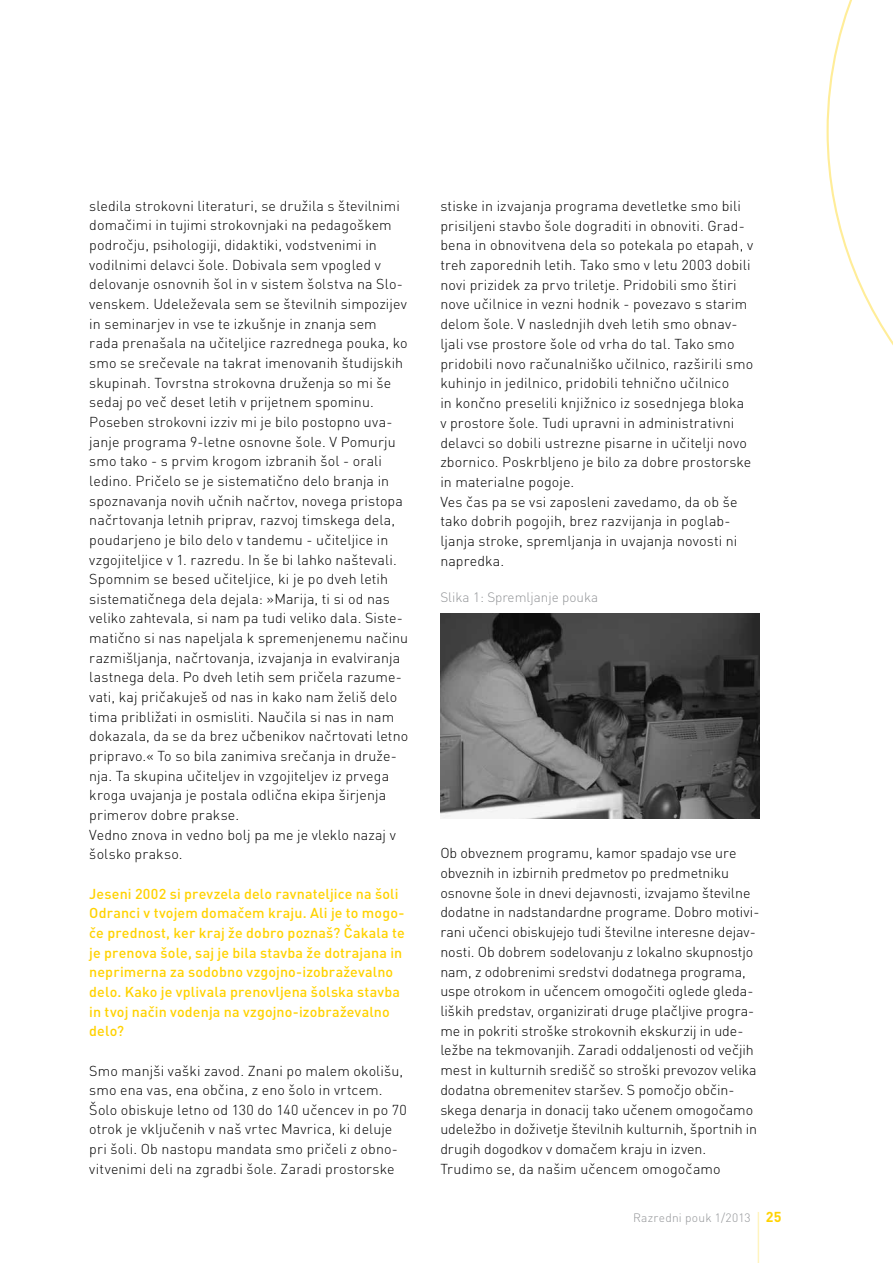
<style>
.page{position:relative;width:893px;height:1263px;background:#fff}
.page>*{position:absolute;margin:0;border:0;box-sizing:border-box;transform-origin:0 0}
.t1{font:300 14.25px/19.6px "DINP";letter-spacing:.005em;color:#000}
.t2{font:500 14.25px/19.6px "DINP";letter-spacing:.01em;color:#ffd200}
.t3{font:300 13.5px "DINP";color:#939598}
.t4{font:300 12px "DINP";letter-spacing:.02em;color:#939598}
.s1{font-weight:700;font-size:14.25px;color:#ffd200}
</style>
<div class="page">
<svg style="left:826px;top:0;width:67px;height:345px"></svg>
<hr style="left:758px;top:1212px;width:1px;height:51px;background:#fff4bf">
<img style="left:440px;top:613px;width:319px;height:206px">
<p class="t1" style="left:89px;top:196px;width:320px">sledila strokovni literaturi, se družila s številnimi domačimi in tujimi strokovnjaki na pedagoškem področju, psihologiji, didaktiki, vodstvenimi in vodilnimi delavci šole. Dobivala sem vpogled v delovanje osnovnih šol in v sistem šolstva na Slo&shy;venskem. Udeleževala sem se številnih simpozijev in seminarjev in vse te izkušnje in znanja sem rada prenašala na učiteljice razrednega pouka, ko smo se srečevale na takrat imenovanih študijskih skupinah. Tovrstna strokovna druženja so mi še sedaj po več deset letih v prijetnem spominu.<br>Poseben strokovni izziv mi je bilo postopno uva&shy;janje programa 9-letne osnovne šole. V Pomurju smo tako - s prvim krogom izbranih šol - orali ledino. Pričelo se je sistematično delo branja in spoznavanja novih učnih načrtov, novega pristopa načrtovanja letnih priprav, razvoj timskega dela, poudarjeno je bilo delo v tandemu - učiteljice in vzgojiteljice v 1. razredu. In še bi lahko naštevali.<br>Spomnim se besed učiteljice, ki je po dveh letih sistematičnega dela dejala: »Marija, ti si od nas veliko zahtevala, si nam pa tudi veliko dala. Siste&shy;matično si nas napeljala k spremenjenemu načinu razmišljanja, načrtovanja, izvajanja in evalviranja lastnega dela. Po dveh letih sem pričela razume&shy;vati, kaj pričakuješ od nas in kako nam želiš delo tima približati in osmisliti. Naučila si nas in nam dokazala, da se da brez učbenikov načrtovati letno pripravo.« To so bila zanimiva srečanja in druže&shy;nja. Ta skupina učiteljev in vzgojiteljev iz prvega kroga uvajanja je postala odlična ekipa širjenja primerov dobre prakse.<br>Vedno znova in vedno bolj pa me je vleklo nazaj v šolsko prakso.</p>
<p class="t2" style="left:89px;top:883px;width:317px">Jeseni 2002 si prevzela delo ravnateljice na šoli Odranci v tvojem domačem kraju. Ali je to mogo&shy;če prednost, ker kraj že dobro poznaš? Čakala te je prenova šole, saj je bila stavba že dotrajana in neprimerna za sodobno vzgojno-izobraževalno delo. Kako je vplivala prenovljena šolska stavba in tvoj način vodenja na vzgojno-izobraževalno delo?</p>
<p class="t1" style="left:89px;top:1060px;width:319px">Smo manjši vaški zavod. Znani po malem okolišu, smo ena vas, ena občina, z eno šolo in vrtcem.<br>Šolo obiskuje letno od 130 do 140 učencev in po 70 otrok je vključenih v naš vrtec Mavrica, ki deluje pri šoli. Ob nastopu mandata smo pričeli z obno&shy;vitvenimi deli na zgradbi šole. Zaradi prostorske</p>
<p class="t1" style="left:440px;top:196px;width:314px">stiske in izvajanja programa devetletke smo bili prisiljeni stavbo šole dograditi in obnoviti. Grad&shy;bena in obnovitvena dela so potekala po etapah, v treh zaporednih letih. Tako smo v letu 2003 dobili novi prizidek za prvo triletje. Pridobili smo štiri nove učilnice in vezni hodnik - povezavo s starim delom šole. V naslednjih dveh letih smo obnav&shy;ljali vse prostore šole od vrha do tal. Tako smo pridobili novo računalniško učilnico, razširili smo kuhinjo in jedilnico, pridobili tehnično učilnico<br>in končno preselili knjižnico iz sosednjega bloka v prostore šole. Tudi upravni in administrativni delavci so dobili ustrezne pisarne in učitelji novo zbornico. Poskrbljeno je bilo za dobre prostorske in materialne pogoje.<br>Ves čas pa se vsi zaposleni zavedamo, da ob še tako dobrih pogojih, brez razvijanja in poglab&shy;ljanja stroke, spremljanja in uvajanja novosti ni napredka.</p>
<p class="t3" style="left:440px;top:589px;width:159px">Slika 1: Spremljanje pouka</p>
<p class="t1" style="left:440px;top:843px;width:321px">Ob obveznem programu, kamor spadajo vse ure obveznih in izbirnih predmetov po predmetniku osnovne šole in dnevi dejavnosti, izvajamo številne dodatne in nadstandardne programe. Dobro motivi&shy;rani učenci obiskujejo tudi številne interesne dejav&shy;nosti. Ob dobrem sodelovanju z lokalno skupnostjo nam, z odobrenimi sredstvi dodatnega programa, uspe otrokom in učencem omogočiti oglede gleda&shy;liških predstav, organizirati druge plačljive progra&shy;me in pokriti stroške strokovnih ekskurzij in ude&shy;ležbe na tekmovanjih. Zaradi oddaljenosti od večjih mest in kulturnih središč so stroški prevozov velika dodatna obremenitev staršev. S pomočjo občin&shy;skega denarja in donacij tako učenem omogočamo udeležbo in doživetje številnih kulturnih, športnih in drugih dogodkov v domačem kraju in izven.<br>Trudimo se, da našim učencem omogočamo</p>
<p class="t4" style="left:633px;top:1210px;width:150px">Razredni pouk 1/2013 <span class="s1">25</span></p>
</div>
